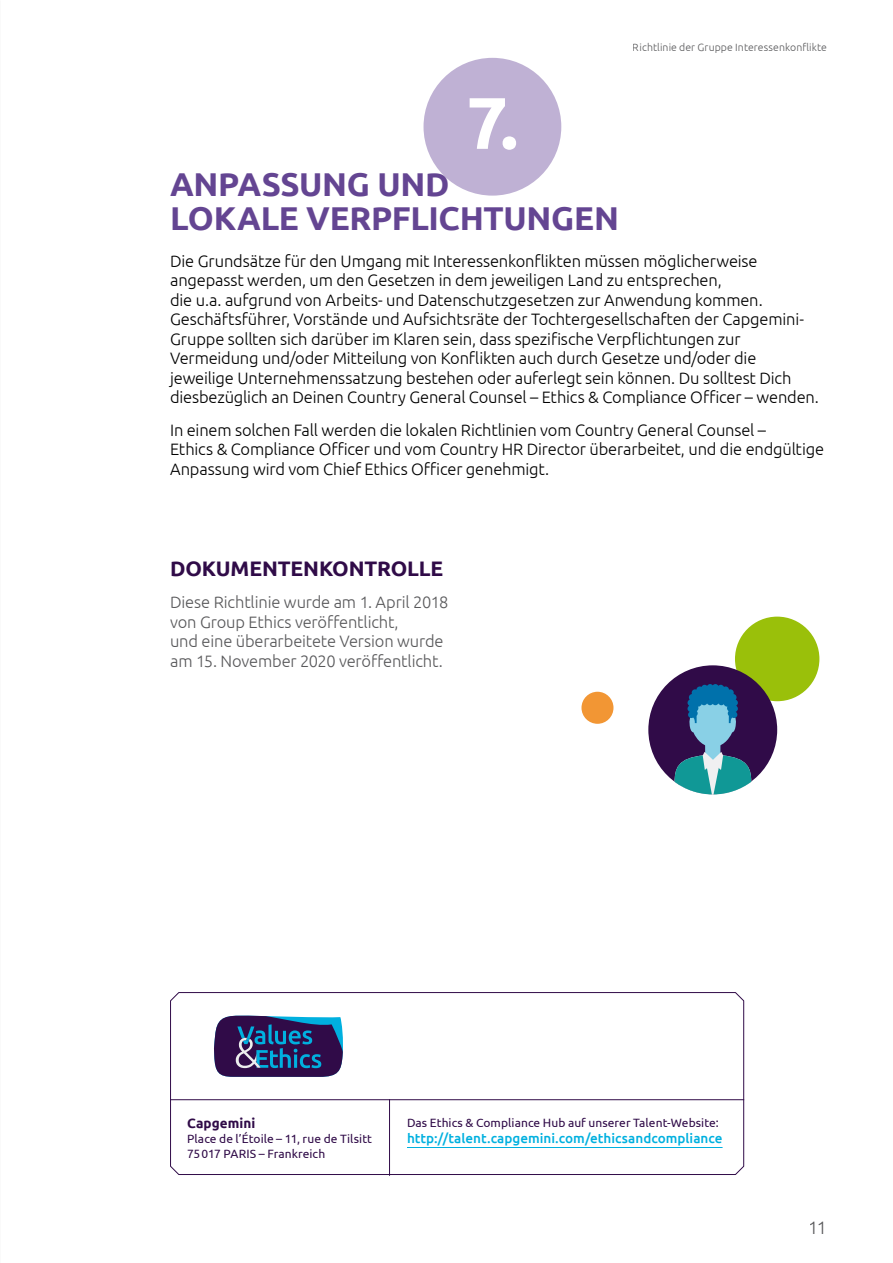
<style>
.page{position:relative;width:893px;height:1263px;background:#fff}
.page>*{position:absolute;margin:0;border:0;box-sizing:border-box;transform-origin:0 0}
.t1{font:700 72.9px "Ubuntu";color:#fff}
.t2{font:700 33px/34.5px "Ubuntu";letter-spacing:-.01em;color:#644592}
.t3{font:700 21px "Ubuntu";letter-spacing:-.01em;color:#300b48}
.t4{font:300 18px "Ubuntu";color:#58585a}
.t5{font:300 16.5px/19.5px "Ubuntu";letter-spacing:-.01em;color:#000}
.t6{font:300 16.5px/19.5px "Ubuntu";letter-spacing:-.01em;color:#58585a}
.t7{font:500 13.5px "Ubuntu";color:#00b0df}
.t8{font:700 13.5px "Ubuntu";letter-spacing:.005em;color:#300b48}
.t9{font:12px/15px "Ubuntu";letter-spacing:.005em;color:#300b48}
.t10{font:300 10.5px "Ubuntu";letter-spacing:.01em;color:#58585a}
</style>
<div class="page">
<div style="left:735px;top:617px;width:84px;height:84px;background:#9ac00a;border-radius:50%"></div>
<div style="left:648px;top:665px;width:129px;height:129px;background:#300b48;border-radius:50%"></div>
<svg style="left:675px;top:684px;width:76px;height:110px"></svg>
<div style="left:581px;top:692px;width:32px;height:32px;background:#f29634;border-radius:50%"></div>
<div style="left:423px;top:58px;width:138px;height:138px;background:#bfb1d4;border-radius:50%"></div>
<svg style="left:170px;top:992px;width:575px;height:183px"></svg>
<hr style="left:170px;top:1099px;width:574px;height:1px;background:#300b48">
<hr style="left:389px;top:1099px;width:1px;height:77px;background:#300b48">
<svg style="left:214px;top:1016px;width:130px;height:61px;background:#353d73"></svg>
<hr style="left:407px;top:1147px;width:316px;height:1px;background:#00b0df">
<p class="t1" style="left:466px;top:79px;width:53px">7.</p>
<p class="t10" style="left:633px;top:41px;width:196px">Richtlinie der Gruppe Interessenkonflikte</p>
<p class="t2" style="left:170px;top:166px;width:450px">ANPASSUNG UND<br>LOKALE VERPFLICHTUNGEN</p>
<p class="t5" style="left:170px;top:251px;width:650px">Die Grundsätze für den Umgang mit Interessenkonflikten müssen möglicherweise angepasst werden, um den Gesetzen in dem jeweiligen Land zu entsprechen,<br>die u.a. aufgrund von Arbeits- und Datenschutzgesetzen zur Anwendung kommen.<br>Geschäftsführer, Vorstände und Aufsichtsräte der Tochtergesellschaften der Capgemini-Gruppe sollten sich darüber im Klaren sein, dass spezifische Verpflichtungen zur Vermeidung und/oder Mitteilung von Konflikten auch durch Gesetze und/oder die jeweilige Unternehmenssatzung bestehen oder auferlegt sein können. Du solltest Dich diesbezüglich an Deinen Country General Counsel – Ethics &amp; Compliance Officer – wenden.</p>
<p class="t5" style="left:170px;top:419px;width:655px">In einem solchen Fall werden die lokalen Richtlinien vom Country General Counsel –<br>Ethics &amp; Compliance Officer und vom Country HR Director überarbeitet, und die endgültige<br>Anpassung wird vom Chief Ethics Officer genehmigt.</p>
<p class="t3" style="left:170px;top:556px;width:274px">DOKUMENTENKONTROLLE</p>
<p class="t6" style="left:170px;top:592px;width:280px">Diese Richtlinie wurde am 1. April 2018 von Group Ethics veröffentlicht,<br>und eine überarbeitete Version wurde am 15. November 2020 veröffentlicht.</p>
<p class="t8" style="left:187px;top:1115px;width:70px">Capgemini</p>
<p class="t9" style="left:187px;top:1130px;width:186px">Place de l’Étoile – 11, rue de Tilsitt<br>75017 PARIS – Frankreich</p>
<p class="t9" style="left:407px;top:1114px;width:313px">Das Ethics &amp; Compliance Hub auf unserer Talent-Website:</p>
<p class="t7" style="left:407px;top:1130px;width:317px">http://talent.capgemini.com/ethicsandcompliance</p>
<p class="t4" style="left:809px;top:1217px;width:20px">11</p>
</div>
